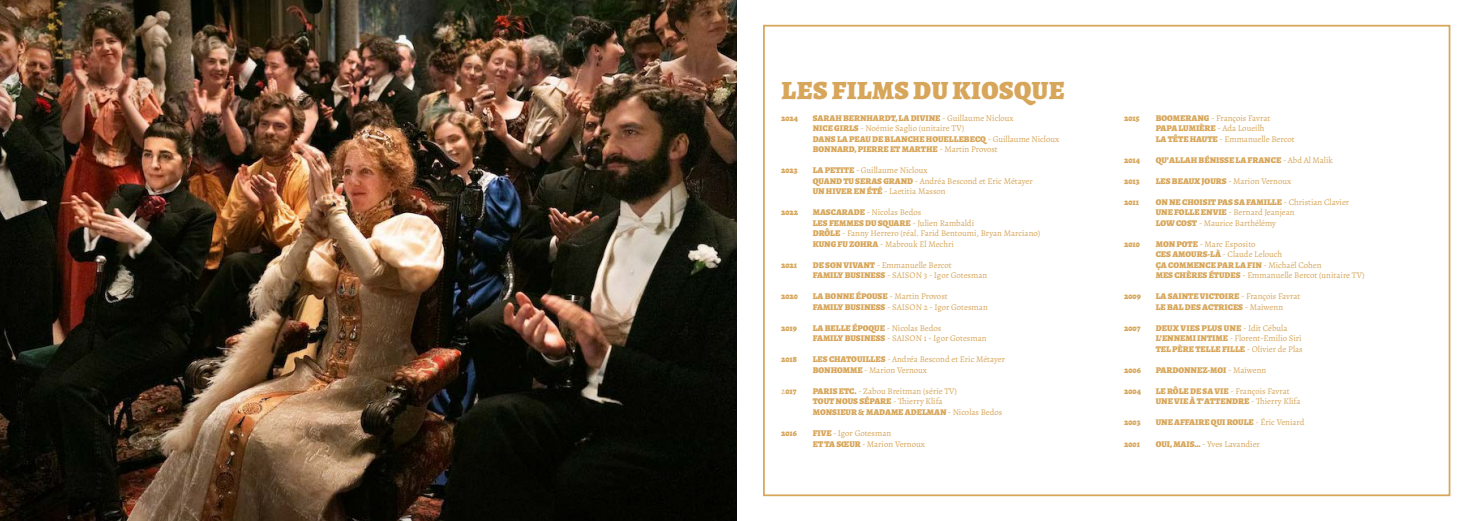
<style>
.page{position:relative;width:1474px;height:521px;background:#fff}
.page>*{position:absolute;margin:0;border:0;box-sizing:border-box;transform-origin:0 0}
.t1{font:900 26.25px "Alegreya";letter-spacing:.02em;color:#d7a65a}
.t2{font:8.75px/10.5px "Alegreya";color:#d7a65a}
.t3{font:900 8.75px/10.5px "Alegreya";color:#d7a65a}
.s1{font-weight:400}
.s2{font-weight:900}
</style>
<div class="page">
<div style="left:763px;top:25px;width:687px;height:471px;border:2px solid #d7a65a"></div>
<img style="left:0;top:0;width:737px;height:521px">
<h1 class="t1" style="left:781px;top:70px;width:285px">LES FILMS DU KIOSQUE</h1>
<p class="t3" style="left:781px;top:112px;width:19px">2024</p>
<p class="t3" style="left:812px;top:112px;width:248px">SARAH BERNHARDT, LA DIVINE <span class="s1">- Guillaume Nicloux<br></span>NICE GIRLS <span class="s1">- Noémie Saglio (unitaire TV)<br></span>DANS LA PEAU DE BLANCHE HOUELLEBECQ <span class="s1">- Guillaume Nicloux </span>BONNARD, PIERRE ET MARTHE <span class="s1">- Martin Provost</span></p>
<p class="t3" style="left:781px;top:165px;width:18px">2023</p>
<p class="t2" style="left:812px;top:165px;width:221px"><span class="s2">LA PETITE</span> - Guillaume Nicloux<br><span class="s2">QUAND TU SERAS GRAND</span> - Andréa Bescond et Eric Métayer<br><span class="s2">UN HIVER EN ÉTÉ</span> - Laetitia Masson</p>
<p class="t3" style="left:781px;top:207px;width:19px">2022</p>
<p class="t2" style="left:812px;top:207px;width:229px"><span class="s2">MASCARADE</span> - Nicolas Bedos<br><span class="s2">LES FEMMES DU SQUARE</span> - Julien Rambaldi<br><span class="s2">DRÔLE</span> - Fanny Herrero (réal. Farid Bentoumi, Bryan Marciano)<br><span class="s2">KUNG FU ZOHRA</span> - Mabrouk El Mechri</p>
<p class="t3" style="left:781px;top:259px;width:18px">2021</p>
<p class="t2" style="left:812px;top:260px;width:176px"><span class="s2">DE SON VIVANT</span> - Emmanuelle Bercot<br><span class="s2">FAMILY BUSINESS</span> - SAISON 3 - Igor Gotesman</p>
<p class="t3" style="left:781px;top:291px;width:18px">2020</p>
<p class="t2" style="left:812px;top:291px;width:176px"><span class="s2">LA BONNE ÉPOUSE</span> - Martin Provost<br><span class="s2">FAMILY BUSINESS</span> - SAISON 2 - Igor Gotesman</p>
<p class="t3" style="left:781px;top:322px;width:17px">2019</p>
<p class="t2" style="left:812px;top:323px;width:175px"><span class="s2">LA BELLE ÉPOQUE</span> - Nicolas Bedos<br><span class="s2">FAMILY BUSINESS</span> - SAISON 1 - Igor Gotesman</p>
<p class="t3" style="left:781px;top:354px;width:17px">2018</p>
<p class="t2" style="left:812px;top:354px;width:194px"><span class="s2">LES CHATOUILLES</span> - Andréa Bescond et Eric Métayer<br><span class="s2">BONHOMME</span> - Marion Vernoux</p>
<p class="t3" style="left:781px;top:385px;width:17px"><span class="s1">2</span>017</p>
<p class="t2" style="left:812px;top:386px;width:191px"><span class="s2">PARIS ETC.</span> - Zabou Breitman (série TV)<br><span class="s2">TOUT NOUS SÉPARE</span> - Thierry Klifa<br><span class="s2">MONSIEUR &amp; MADAME ADELMAN</span> - Nicolas Bedos</p>
<p class="t3" style="left:781px;top:427px;width:17px">2016</p>
<p class="t2" style="left:812px;top:428px;width:114px"><span class="s2">FIVE</span> - Igor Gotesman<br><span class="s2">ET TA SŒUR</span> - Marion Vernoux</p>
<p class="t3" style="left:1124px;top:112px;width:17px">2015</p>
<p class="t2" style="left:1155px;top:113px;width:140px"><span class="s2">BOOMERANG</span> - François Favrat<br><span class="s2">PAPA LUMIÈRE</span> - Ada Loueilh<br><span class="s2">LA TÊTE HAUTE</span> - Emmanuelle Bercot</p>
<p class="t3" style="left:1124px;top:154px;width:17px">2014</p>
<p class="t3" style="left:1155px;top:154px;width:179px">QU’ALLAH BÉNISSE LA FRANCE <span class="s1">- Abd Al Malik</span></p>
<p class="t3" style="left:1124px;top:175px;width:17px">2013</p>
<p class="t2" style="left:1155px;top:176px;width:137px"><span class="s2">LES BEAUX JOURS</span> - Marion Vernoux</p>
<p class="t3" style="left:1124px;top:196px;width:16px">2011</p>
<p class="t2" style="left:1155px;top:197px;width:195px"><span class="s2">ON NE CHOISIT PAS SA FAMILLE</span> - Christian Clavier<br><span class="s2">UNE FOLLE ENVIE</span> - Bernard Jeanjean<br><span class="s2">LOW COST</span> - Maurice Barthélémy</p>
<p class="t3" style="left:1124px;top:238px;width:17px">2010</p>
<p class="t2" style="left:1155px;top:239px;width:210px"><span class="s2">MON POTE</span> - Marc Esposito<br><span class="s2">CES AMOURS-LÀ</span> - Claude Lelouch<br><span class="s2">ÇA COMMENCE PAR LA FIN</span> - Michaël Cohen<br><span class="s2">MES CHÈRES ÉTUDES</span> - Emmanuelle Bercot (unitaire TV)</p>
<p class="t3" style="left:1124px;top:291px;width:18px">2009</p>
<p class="t3" style="left:1155px;top:291px;width:146px">LA SAINTE VICTOIRE <span class="s1">- François Favrat<br></span>LE BAL DES ACTRICES <span class="s1">- Maïwenn</span></p>
<p class="t3" style="left:1124px;top:322px;width:18px">2007</p>
<p class="t3" style="left:1155px;top:322px;width:149px">DEUX VIES PLUS UNE <span class="s1">- Idit Cébula<br></span>L’ENNEMI INTIME <span class="s1">- Florent-Emilio Siri<br></span>TEL PÈRE TELLE FILLE <span class="s1">- Olivier de Plas</span></p>
<p class="t3" style="left:1124px;top:364px;width:18px">2006</p>
<p class="t3" style="left:1155px;top:364px;width:112px">PARDONNEZ-MOI <span class="s1">- Maïwenn</span></p>
<p class="t3" style="left:1124px;top:385px;width:18px">2004</p>
<p class="t3" style="left:1155px;top:385px;width:146px">LE RÔLE DE SA VIE <span class="s1">- François Favrat<br></span>UNE VIE À T’ATTENDRE <span class="s1">- Thierry Klifa</span></p>
<p class="t3" style="left:1124px;top:417px;width:18px">2003</p>
<p class="t3" style="left:1155px;top:417px;width:150px">UNE AFFAIRE QUI ROULE <span class="s1">- Éric Veniard</span></p>
<p class="t3" style="left:1124px;top:438px;width:17px">2001</p>
<p class="t2" style="left:1155px;top:438px;width:106px"><span class="s2">OUI, MAIS…</span> - Yves Lavandier</p>
</div>
